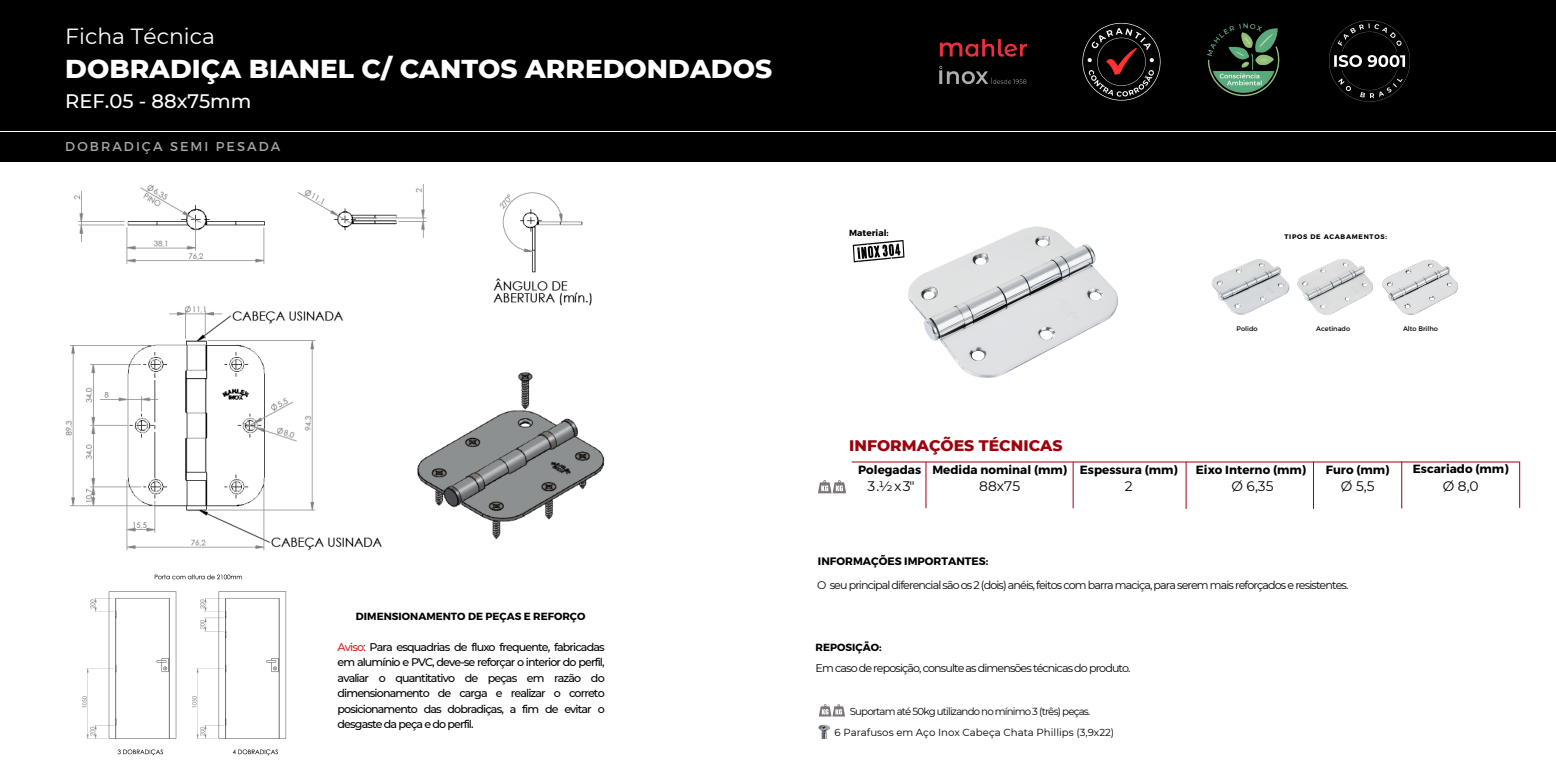
<style>
.page{position:relative;width:1556px;height:778px;background:#fff}
.page>*{position:absolute;margin:0;border:0;box-sizing:border-box;transform-origin:0 0}
.t1{font:800 26.4px "Montserrat";color:#fff}
.t2{font:21.9px "Montserrat";color:#fff}
.t3{font:500 19.5px "Montserrat";color:#fff}
.t4{font:800 15.6px "Montserrat";color:#9d010e}
.t5{font:13.8px "Montserrat";color:#000}
.t6{font:12.9px "Montserrat";letter-spacing:.16em;color:#a6a6a6}
.t7{font:700 11.88px "Montserrat";color:#000}
.t8{font:500 11.1px/15.5px "Montserrat";letter-spacing:-.08em;color:#000;text-align:justify}
.t9{font:11.1px "Montserrat";letter-spacing:-.08em;color:#000}
.t10{font:700 10.8px "Montserrat";color:#000}
.t11{font:700 10.35px "Montserrat";color:#000}
.t12{font:10.2px "Montserrat";letter-spacing:-.08em;color:#000}
.t13{font:10.2px "Montserrat";color:#000}
.t14{font:700 8.85px "Montserrat";color:#000}
.t15{font:6.6px "Montserrat";color:#000}
.t16{font:700 6.6px "Montserrat";letter-spacing:.105em;color:#000}
.s1{color:#d22520}
</style>
<div class="page">
<div style="left:0;top:0;width:1555px;height:130px;background:#000"></div>
<img style="left:852px;top:240px;width:44px;height:23px">
<svg style="left:818px;top:480px;width:28px;height:13px"></svg>
<svg style="left:819px;top:704px;width:26px;height:12px"></svg>
<img style="left:818px;top:724px;width:13px;height:14px">
<img style="left:1207px;top:23px;width:73px;height:74px">
<img style="left:1082px;top:22px;width:79px;height:79px">
<img style="left:1329px;top:20px;width:81px;height:82px">
<img style="left:939px;top:40px;width:87px;height:45px">
<div style="left:0;top:132px;width:1555px;height:30px;background:#000"></div>
<hr style="left:925px;top:462px;width:1px;height:46px;background:#9d010e">
<hr style="left:1072px;top:462px;width:1px;height:46px;background:#9d010e">
<hr style="left:1185px;top:462px;width:1px;height:47px;background:#9d010e">
<hr style="left:1312px;top:462px;width:1px;height:47px;background:#9d010e">
<hr style="left:1401px;top:461px;width:1px;height:47px;background:#9d010e">
<hr style="left:851px;top:461px;width:667px;height:1px;background:#9d010e">
<hr style="left:1518px;top:461px;width:1px;height:47px;background:#9d010e">
<img style="left:896px;top:226px;width:223px;height:152px">
<img style="left:1382px;top:259px;width:77px;height:56px">
<img style="left:1211px;top:259px;width:79px;height:56px">
<img style="left:82px;top:574px;width:205px;height:182px">
<img style="left:1297px;top:259px;width:76px;height:56px">
<img style="left:65px;top:184px;width:527px;height:367px">
<img style="left:408px;top:356px;width:197px;height:193px">
<p class="t2" style="left:65px;top:23px;width:151px">Ficha Técnica</p>
<p class="t1" style="left:65px;top:53px;width:708px">DOBRADIÇA BIANEL C/ CANTOS ARREDONDADOS</p>
<p class="t3" style="left:65px;top:89px;width:188px">REF.05 - 88x75mm</p>
<p class="t6" style="left:65px;top:138px;width:216px">DOBRADIÇA SEMI PESADA</p>
<p class="t14" style="left:849px;top:227px;width:41px">Material:</p>
<p class="t16" style="left:1284px;top:232px;width:104px">TIPOS DE ACABAMENTOS:</p>
<p class="t15" style="left:1236px;top:325px;width:23px">Polido</p>
<p class="t15" style="left:1316px;top:325px;width:35px">Acetinado</p>
<p class="t15" style="left:1402px;top:325px;width:36px">Alto Brilho</p>
<p class="t4" style="left:849px;top:436px;width:215px">INFORMAÇÕES TÉCNICAS</p>
<p class="t7" style="left:932px;top:462px;width:136px">Medida nominal (mm)</p>
<p class="t7" style="left:1079px;top:462px;width:99px">Espessura (mm)</p>
<h6 class="t7" style="left:1195px;top:462px;width:112px">Eixo Interno (mm)</h6>
<h6 class="t7" style="left:1325px;top:462px;width:65px">Furo (mm)</h6>
<p class="t7" style="left:1412px;top:460px;width:97px">Escariado (mm)</p>
<p class="t7" style="left:858px;top:462px;width:65px">Polegadas</p>
<p class="t5" style="left:867px;top:478px;width:49px">3.½x3″</p>
<p class="t5" style="left:979px;top:478px;width:42px">88x75</p>
<h4 class="t5" style="left:1124px;top:478px;width:9px">2</h4>
<p class="t5" style="left:1231px;top:478px;width:44px">Ø 6,35</p>
<p class="t5" style="left:1340px;top:478px;width:35px">Ø 5,5</p>
<p class="t5" style="left:1442px;top:478px;width:38px">Ø 8,0</p>
<p class="t10" style="left:818px;top:553px;width:172px">INFORMAÇÕES IMPORTANTES:</p>
<p class="t11" style="left:356px;top:609px;width:231px">DIMENSIONAMENTO DE PEÇAS E REFORÇO</p>
<p class="t9" style="left:817px;top:578px;width:532px">O seu principal diferencial são os 2 (dois) anéis, feitos com barra maciça, para serem mais reforçados e resistentes.</p>
<h5 class="t8" style="left:337px;top:639px;width:269px"><span class="s1">Aviso:</span> Para esquadrias de fluxo frequente, fabricadas</h5>
<h5 class="t11" style="left:815px;top:641px;width:67px">REPOSIÇÃO:</h5>
<h5 class="t8" style="left:337px;top:654px;width:269px">em alumínio e PVC, deve-se reforçar o interior do perfil, avaliar o quantitativo de peças em razão do dimensionamento de carga e realizar o correto posicionamento das dobradiças, a fim de evitar o desgaste da peça e do perfil.</h5>
<h5 class="t9" style="left:815px;top:661px;width:316px">Em caso de reposição, consulte as dimensões técnicas do produto.</h5>
<p class="t12" style="left:849px;top:705px;width:242px">Suportam até 50kg utilizando no mínimo 3 (três) peças.</p>
<p class="t13" style="left:834px;top:726px;width:281px">6 Parafusos em Aço Inox Cabeça Chata Phillips (3,9x22)</p>
</div>
